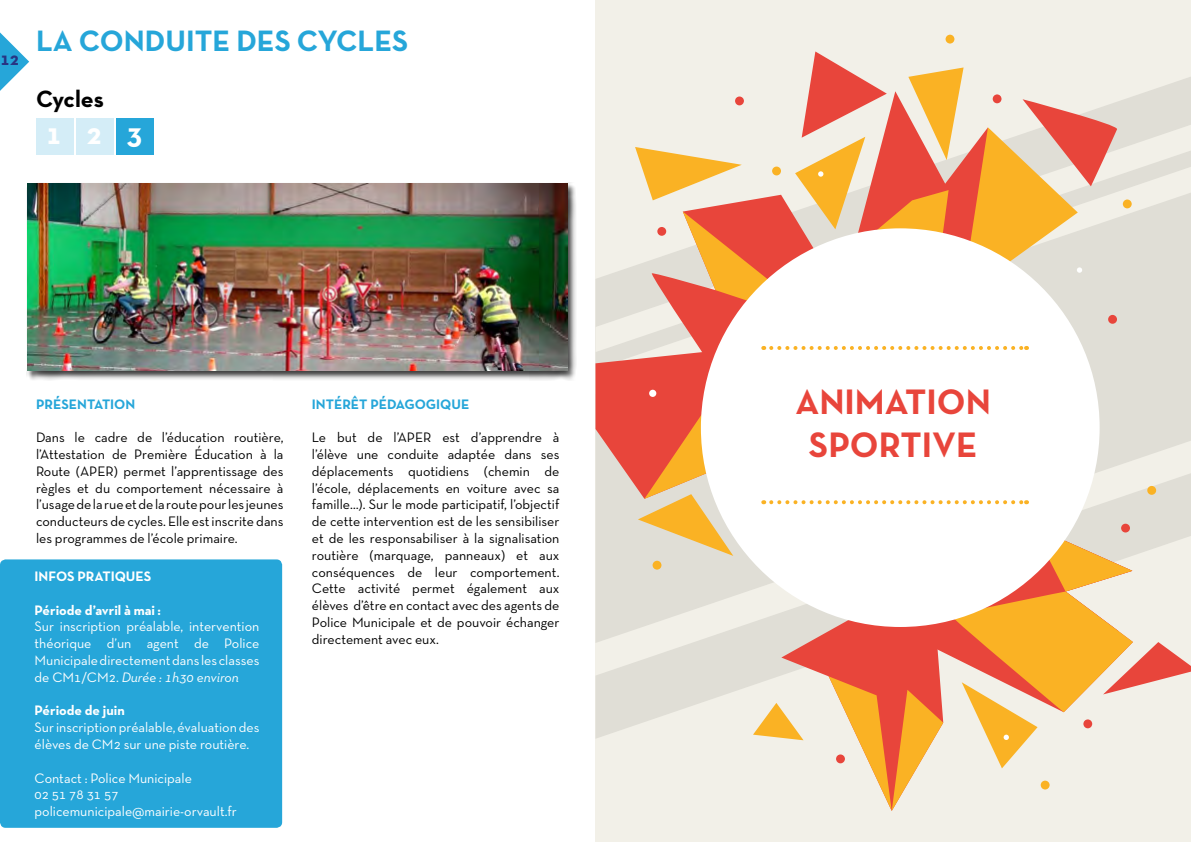
<style>
.page{position:relative;width:1191px;height:842px;background:#fff}
.page>*{position:absolute;margin:0;border:0;box-sizing:border-box;transform-origin:0 0}
.t1{font:700 36px/43.2px "Neutra Text TF";color:#e8453b;text-align:center}
.t2{font:700 30px "Neutra Text TF";color:#26a6d9}
.t3{font:700 30px "Neutra Text TF";color:#fff}
.t4{font:700 24px "Neutra Text TF";letter-spacing:-.005em;color:#000}
.t5{font:700 18px "Neutra Text TF";color:#283583}
.t6{font:14px/16.8px "Neutra Text TF";color:#000;text-align:justify}
.t7{font:14px/16.8px "Neutra Text TF";color:#fff}
.t8{font:700 14px "Neutra Text TF";color:#fff}
.t9{font:700 14px "Neutra Text TF";color:#26a6d9}
.s1{font-style:italic}
</style>
<div class="page">
<div style="left:36px;top:118px;width:37px;height:37px;background:#d4edf7"></div>
<div style="left:76px;top:118px;width:37px;height:37px;background:#d4edf7"></div>
<div style="left:117px;top:118px;width:37px;height:37px;background:#26a6d9"></div>
<div style="left:0;top:559px;width:282px;height:269px;background:#26a6d9;border-radius:6px"></div>
<div style="left:27px;top:182px;width:550px;height:198px;background:#000;opacity:.75"></div>
<img style="left:28px;top:184px;width:539px;height:187px">
<svg style="left:0;top:32px;width:29px;height:59px"></svg>
<div style="left:595px;top:0;width:596px;height:842px;background:#f2f0e8"></div>
<div style="left:945px;top:35px;width:9px;height:9px;background:#fab224;border-radius:50%"></div>
<svg style="left:595px;top:51px;width:596px;height:760px"></svg>
<p class="t5" style="left:0;top:47px;width:20px">12</p>
<h2 class="t2" style="left:36px;top:22px;width:374px">LA CONDUITE DES CYCLES</h2>
<h3 class="t4" style="left:36px;top:84px;width:69px">Cycles</h3>
<h2 class="t3" style="left:46px;top:115px;width:98px">123</h2>
<p class="t9" style="left:36px;top:395px;width:101px">PRÉSENTATION</p>
<p class="t6" style="left:36px;top:429px;width:249px">Dans le cadre de l’éducation routière, l’Attestation de Première Éducation à la Route (APER) permet l’apprentissage des règles et du comportement nécessaire à l’usage de la rue et de la route pour les jeunes conducteurs de cycles. Elle est inscrite dans les programmes de l’école primaire.</p>
<p class="t8" style="left:35px;top:567px;width:118px">INFOS PRATIQUES</p>
<p class="t8" style="left:35px;top:601px;width:128px">Période d’avril à mai :</p>
<p class="t7" style="left:35px;top:618px;width:226px;text-align:justify">Sur inscription préalable, intervention théorique d’un agent de Police Municipale directement dans les classes de CM1/CM2. <span class="s1">Durée : 1h30 environ</span></p>
<p class="t8" style="left:35px;top:702px;width:92px">Période de juin</p>
<p class="t7" style="left:35px;top:719px;width:226px">Sur inscription préalable, évaluation des élèves de CM2 sur une piste routière.</p>
<p class="t7" style="left:35px;top:769px;width:204px">Contact : Police Municipale<br>02 51 78 31 57 policemunicipale@mairie-orvault.fr</p>
<p class="t9" style="left:312px;top:395px;width:159px">INTÉRÊT PÉDAGOGIQUE</p>
<p class="t6" style="left:312px;top:429px;width:249px">Le but de l’APER est d’apprendre à l’élève une conduite adaptée dans ses déplacements quotidiens (chemin de l’école, déplacements en voiture avec sa famille…). Sur le mode participatif, l’objectif de cette intervention est de les sensibiliser et de les responsabiliser à la signalisation routière (marquage, panneaux) et aux conséquences de leur comportement.<br>Cette activité permet également aux élèves d’être en contact avec des agents de Police Municipale et de pouvoir échanger directement avec eux.</p>
<h1 class="t1" style="left:795px;top:380px;width:197px">ANIMATION<br>SPORTIVE</h1>
</div>
